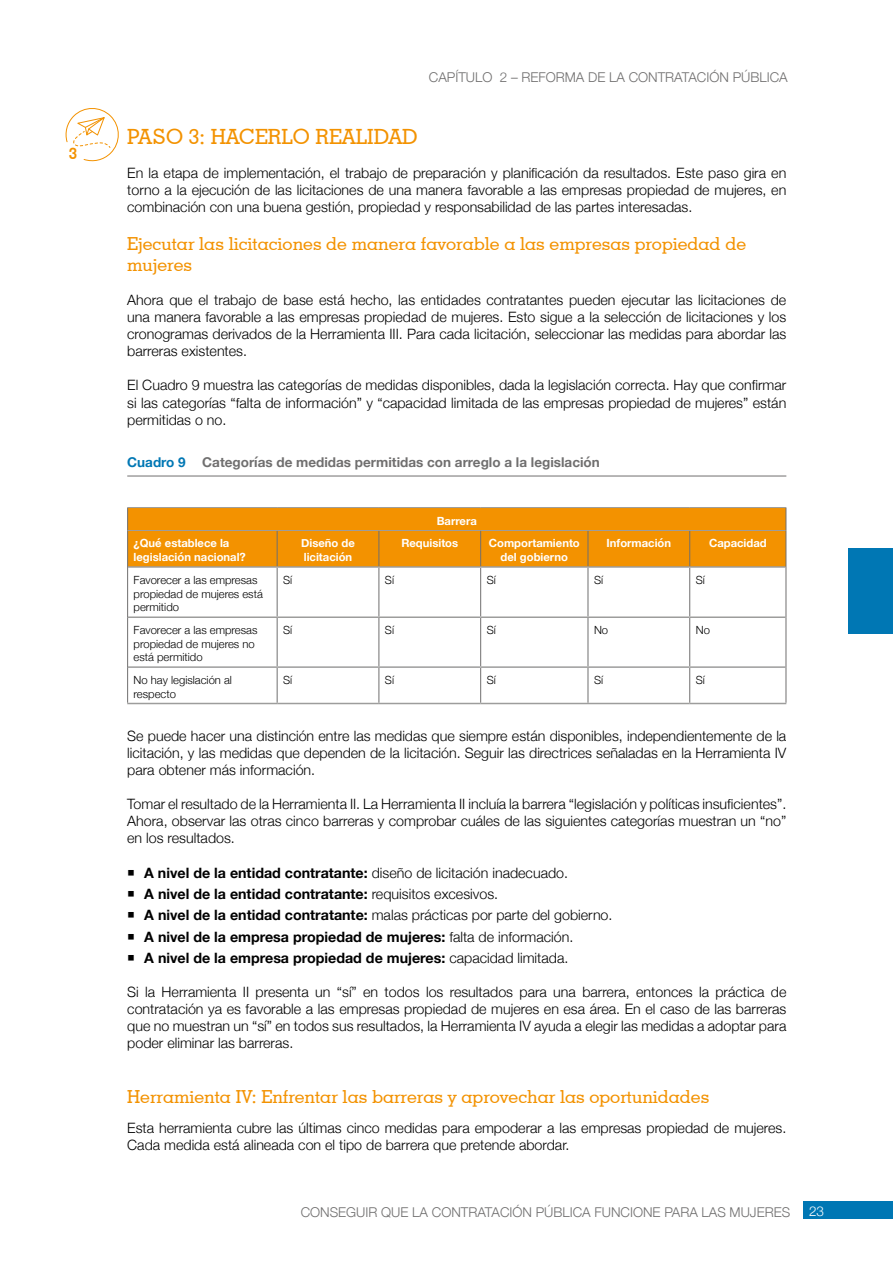
<style>
.page{position:relative;width:893px;height:1263px;background:#fff}
.page>*{position:absolute;margin:0;border:0;box-sizing:border-box;transform-origin:0 0}
.t1{font:500 21px "Geometric Slab 703 BT";color:#f39200}
.t2{font:500 18px/21px "Geometric Slab 703 BT";color:#f39200}
.t3{font:700 15.75px "Geometric Slab 703 BT";color:#f39200}
.t4{font:300 14.25px/17.1px "Helvetica Neue";color:#000;text-align:justify}
.t5{font:700 14.25px/21.3px "Helvetica Neue";color:#000}
.t6{font:300 13.5px "Helvetica Neue";color:#706f6f}
.t7{font:700 13.5px "Helvetica Neue";color:#706f6f}
.t8{font:300 13.5px "Helvetica Neue";color:#fff}
.t9{font:300 11.25px/13.5px "Helvetica Neue";color:#000}
.t10{font:700 11.25px/13.5px "Helvetica Neue";color:#fff}
.s1{color:#0077b4}
.s2{font-weight:300}
</style>
<div class="page">
<div style="left:804px;top:1202px;width:89px;height:17px;background:#0077b4"></div>
<div style="left:848px;top:549px;width:45px;height:85px;background:#0077b4"></div>
<hr style="left:127px;top:476px;width:659px;height:1px;background:#706f6f">
<div style="left:127px;top:507px;width:660px;height:60px;background:#f39200"></div>
<hr style="left:277px;top:531px;width:1px;height:35px;background:#706f6f">
<hr style="left:379px;top:531px;width:1px;height:35px;background:#706f6f">
<hr style="left:480px;top:531px;width:1px;height:35px;background:#706f6f">
<hr style="left:588px;top:531px;width:1px;height:35px;background:#706f6f">
<hr style="left:689px;top:531px;width:1px;height:35px;background:#706f6f">
<hr style="left:786px;top:530px;width:1px;height:37px;background:#706f6f">
<hr style="left:127px;top:567px;width:1px;height:50px;background:#706f6f">
<hr style="left:127px;top:617px;width:1px;height:50px;background:#706f6f">
<hr style="left:127px;top:667px;width:1px;height:36px;background:#706f6f">
<hr style="left:127px;top:507px;width:150px;height:1px;background:#9d9d9c">
<hr style="left:277px;top:507px;width:102px;height:1px;background:#9d9d9c">
<hr style="left:379px;top:507px;width:102px;height:1px;background:#9d9d9c">
<hr style="left:481px;top:507px;width:107px;height:1px;background:#9d9d9c">
<hr style="left:588px;top:507px;width:102px;height:1px;background:#9d9d9c">
<hr style="left:690px;top:507px;width:96px;height:1px;background:#9d9d9c">
<hr style="left:128px;top:530px;width:149px;height:1px;background:#9d9d9c">
<hr style="left:277px;top:530px;width:102px;height:1px;background:#9d9d9c">
<hr style="left:379px;top:530px;width:102px;height:1px;background:#9d9d9c">
<hr style="left:481px;top:530px;width:107px;height:1px;background:#9d9d9c">
<hr style="left:588px;top:530px;width:102px;height:1px;background:#9d9d9c">
<hr style="left:690px;top:530px;width:96px;height:1px;background:#9d9d9c">
<hr style="left:277px;top:568px;width:1px;height:48px;background:#706f6f">
<hr style="left:277px;top:618px;width:1px;height:48px;background:#706f6f">
<hr style="left:277px;top:668px;width:1px;height:35px;background:#706f6f">
<hr style="left:379px;top:568px;width:1px;height:48px;background:#706f6f">
<hr style="left:480px;top:568px;width:1px;height:48px;background:#706f6f">
<hr style="left:588px;top:568px;width:1px;height:48px;background:#706f6f">
<hr style="left:689px;top:568px;width:1px;height:48px;background:#706f6f">
<hr style="left:786px;top:567px;width:1px;height:50px;background:#706f6f">
<hr style="left:379px;top:618px;width:1px;height:48px;background:#706f6f">
<hr style="left:480px;top:618px;width:1px;height:48px;background:#706f6f">
<hr style="left:588px;top:618px;width:1px;height:48px;background:#706f6f">
<hr style="left:689px;top:618px;width:1px;height:48px;background:#706f6f">
<hr style="left:786px;top:617px;width:1px;height:50px;background:#706f6f">
<hr style="left:379px;top:668px;width:1px;height:35px;background:#706f6f">
<hr style="left:480px;top:668px;width:1px;height:35px;background:#706f6f">
<hr style="left:588px;top:668px;width:1px;height:35px;background:#706f6f">
<hr style="left:689px;top:668px;width:1px;height:35px;background:#706f6f">
<hr style="left:786px;top:667px;width:1px;height:36px;background:#706f6f">
<hr style="left:128px;top:616px;width:149px;height:2px;background:#9d9d9c">
<hr style="left:277px;top:616px;width:102px;height:2px;background:#9d9d9c">
<hr style="left:379px;top:616px;width:102px;height:2px;background:#9d9d9c">
<hr style="left:481px;top:616px;width:107px;height:2px;background:#9d9d9c">
<hr style="left:588px;top:616px;width:102px;height:2px;background:#9d9d9c">
<hr style="left:690px;top:616px;width:96px;height:2px;background:#9d9d9c">
<hr style="left:128px;top:666px;width:149px;height:2px;background:#9d9d9c">
<hr style="left:277px;top:666px;width:102px;height:2px;background:#9d9d9c">
<hr style="left:379px;top:666px;width:102px;height:2px;background:#9d9d9c">
<hr style="left:481px;top:666px;width:107px;height:2px;background:#9d9d9c">
<hr style="left:588px;top:666px;width:102px;height:2px;background:#9d9d9c">
<hr style="left:690px;top:666px;width:96px;height:2px;background:#9d9d9c">
<hr style="left:127px;top:703px;width:150px;height:1px;background:#9d9d9c">
<hr style="left:277px;top:703px;width:102px;height:1px;background:#9d9d9c">
<hr style="left:379px;top:703px;width:102px;height:1px;background:#9d9d9c">
<hr style="left:481px;top:703px;width:107px;height:1px;background:#9d9d9c">
<hr style="left:588px;top:703px;width:102px;height:1px;background:#9d9d9c">
<hr style="left:690px;top:703px;width:96px;height:1px;background:#9d9d9c">
<hr style="left:128px;top:566px;width:149px;height:2px;background:#9d9d9c">
<hr style="left:277px;top:566px;width:102px;height:2px;background:#9d9d9c">
<hr style="left:379px;top:566px;width:102px;height:2px;background:#9d9d9c">
<hr style="left:481px;top:566px;width:107px;height:2px;background:#9d9d9c">
<hr style="left:588px;top:566px;width:102px;height:2px;background:#9d9d9c">
<hr style="left:690px;top:566px;width:96px;height:2px;background:#9d9d9c">
<svg style="left:66px;top:108px;width:53px;height:54px"></svg>
<p class="t3" style="left:69px;top:144px;width:10px">3</p>
<p class="t6" style="left:429px;top:66px;width:360px">CAPÍTULO 2 – REFORMA DE LA CONTRATACIÓN PÚBLICA</p>
<h1 class="t1" style="left:127px;top:123px;width:292px">PASO 3: HACERLO REALIDAD</h1>
<p class="t4" style="left:127px;top:163px;width:661px">En la etapa de implementación, el trabajo de preparación y planificación da resultados. Este paso gira en torno a la ejecución de las licitaciones de una manera favorable a las empresas propiedad de mujeres, en combinación con una buena gestión, propiedad y responsabilidad de las partes interesadas.</p>
<p class="t2" style="left:127px;top:233px;width:620px">Ejecutar las licitaciones de manera favorable a las empresas propiedad de mujeres</p>
<p class="t4" style="left:127px;top:290px;width:661px">Ahora que el trabajo de base está hecho, las entidades contratantes pueden ejecutar las licitaciones de una manera favorable a las empresas propiedad de mujeres. Esto sigue a la selección de licitaciones y los cronogramas derivados de la Herramienta III. Para cada licitación, seleccionar las medidas para abordar las barreras existentes.</p>
<p class="t4" style="left:127px;top:376px;width:661px">El Cuadro 9 muestra las categorías de medidas disponibles, dada la legislación correcta. Hay que confirmar si las categorías “falta de información” y “capacidad limitada de las empresas propiedad de mujeres” están permitidas o no.</p>
<p class="t7" style="left:127px;top:452px;width:474px"><span class="s1">Cuadro 9</span> Categorías de medidas permitidas con arreglo a la legislación</p>
<p class="t10" style="left:437px;top:514px;width:42px">Barrera</p>
<p class="t10" style="left:134px;top:537px;width:114px">¿Qué establece la legislación nacional?</p>
<p class="t10" style="left:301px;top:537px;width:55px">Diseño de licitación</p>
<p class="t10" style="left:401px;top:537px;width:58px">Requisitos</p>
<p class="t10" style="left:489px;top:537px;width:93px;text-align:center">Comportamiento del gobierno</p>
<p class="t10" style="left:607px;top:537px;width:66px">Información</p>
<p class="t10" style="left:709px;top:537px;width:59px">Capacidad</p>
<p class="t9" style="left:134px;top:573px;width:131px">Favorecer a las empresas propiedad de mujeres está permitido</p>
<p class="t9" style="left:283px;top:573px;width:11px">Sí</p>
<p class="t9" style="left:385px;top:573px;width:11px">Sí</p>
<p class="t9" style="left:487px;top:573px;width:11px">Sí</p>
<p class="t9" style="left:594px;top:573px;width:11px">Sí</p>
<p class="t9" style="left:696px;top:573px;width:11px">Sí</p>
<p class="t9" style="left:134px;top:622px;width:125px">Favorecer a las empresas propiedad de mujeres no está permitido</p>
<p class="t9" style="left:283px;top:622px;width:11px">Sí</p>
<p class="t9" style="left:385px;top:622px;width:11px">Sí</p>
<p class="t9" style="left:487px;top:622px;width:11px">Sí</p>
<p class="t9" style="left:594px;top:622px;width:16px">No</p>
<p class="t9" style="left:696px;top:622px;width:16px">No</p>
<p class="t9" style="left:134px;top:672px;width:100px">No hay legislación al respecto</p>
<p class="t9" style="left:283px;top:672px;width:11px">Sí</p>
<p class="t9" style="left:385px;top:672px;width:11px">Sí</p>
<p class="t9" style="left:487px;top:672px;width:11px">Sí</p>
<p class="t9" style="left:594px;top:672px;width:11px">Sí</p>
<p class="t9" style="left:696px;top:672px;width:11px">Sí</p>
<p class="t4" style="left:127px;top:726px;width:661px">Se puede hacer una distinción entre las medidas que siempre están disponibles, independientemente de la licitación, y las medidas que dependen de la licitación. Seguir las directrices señaladas en la Herramienta IV para obtener más información.</p>
<p class="t4" style="left:127px;top:795px;width:661px">Tomar el resultado de la Herramienta II. La Herramienta II incluía la barrera “legislación y políticas insuficientes”.<br>Ahora, observar las otras cinco barreras y comprobar cuáles de las siguientes categorías muestran un “no” en los resultados.</p>
<p class="t5" style="left:144px;top:862px;width:470px">A nivel de la entidad contratante: <span class="s2">diseño de licitación inadecuado.<br></span>A nivel de la entidad contratante: <span class="s2">requisitos excesivos.<br></span>A nivel de la entidad contratante: <span class="s2">malas prácticas por parte del gobierno.<br></span>A nivel de la empresa propiedad de mujeres: <span class="s2">falta de información.<br></span>A nivel de la empresa propiedad de mujeres: <span class="s2">capacidad limitada.</span></p>
<p class="t4" style="left:127px;top:982px;width:661px">Si la Herramienta II presenta un “sí” en todos los resultados para una barrera, entonces la práctica de contratación ya es favorable a las empresas propiedad de mujeres en esa área. En el caso de las barreras que no muestran un “sí” en todos sus resultados, la Herramienta IV ayuda a elegir las medidas a adoptar para poder eliminar las barreras.</p>
<p class="t2" style="left:127px;top:1086px;width:583px">Herramienta IV: Enfrentar las barreras y aprovechar las oportunidades</p>
<p class="t4" style="left:127px;top:1118px;width:661px">Esta herramienta cubre las últimas cinco medidas para empoderar a las empresas propiedad de mujeres.<br>Cada medida está alineada con el tipo de barrera que pretende abordar.</p>
<p class="t6" style="left:301px;top:1201px;width:491px">CONSEGUIR QUE LA CONTRATACIÓN PÚBLICA FUNCIONE PARA LAS MUJERES</p>
<p class="t8" style="left:809px;top:1200px;width:17px">23</p>
</div>
